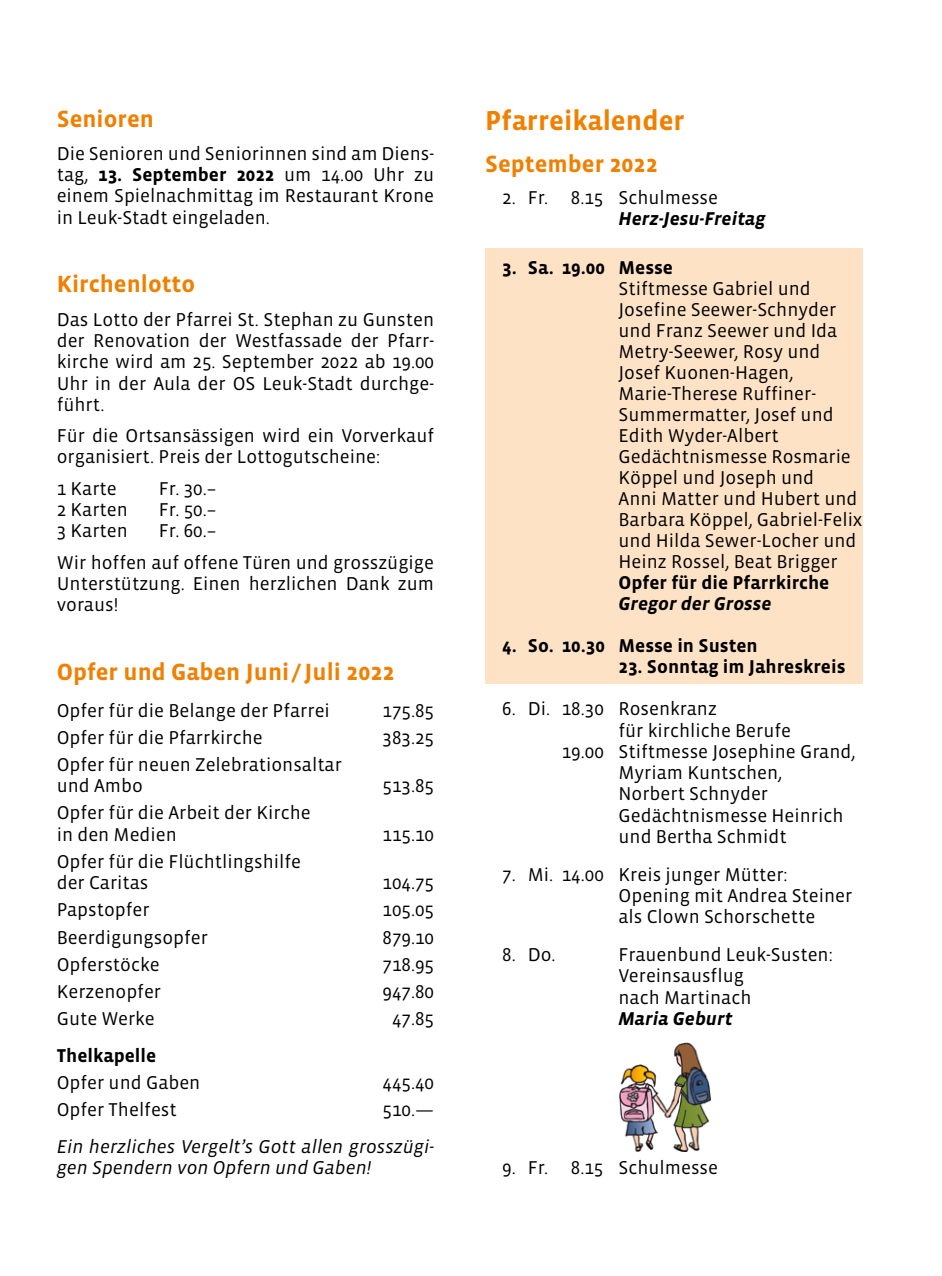
<style>
.page{position:relative;width:942px;height:1276px;background:#fff}
.page>*{position:absolute;margin:0;border:0;box-sizing:border-box;transform-origin:0 0}
.t1{font:700 28px "Vista Sans";color:#f08000}
.t2{font:700 24px "Vista Sans";color:#f08000}
.t3{font:19px/21.2px "Vista Sans";color:#000}
.t4{font:700 19px "Vista Sans";color:#000}
.t5{font:italic 19px/21.2px "Vista Sans";color:#000}
.t6{font:italic 700 19px "Vista Sans";color:#000}
.s1{font-weight:700}
</style>
<div class="page">
<div style="left:485px;top:248px;width:377px;height:435px;background:#fde2c6"></div>
<img style="left:619px;top:1042px;width:91px;height:109px">
<p class="t2" style="left:57px;top:106px;width:99px">Senioren</p>
<p class="t3" style="left:57px;top:143px;width:379px;text-align:justify">Die Senioren und Seniorinnen sind am Diens&shy;tag, <span class="s1">13. September 2022</span> um 14.00 Uhr zu einem Spielnachmittag im Restaurant Krone in Leuk-Stadt eingeladen.</p>
<p class="t2" style="left:57px;top:272px;width:140px">Kirchenlotto</p>
<p class="t3" style="left:57px;top:309px;width:379px;text-align:justify">Das Lotto der Pfarrei St. Stephan zu Gunsten der Renovation der Westfassade der Pfarr&shy;kirche wird am 25. September 2022 ab 19.00<br>Uhr in der Aula der OS Leuk-Stadt durchge&shy;führt.</p>
<p class="t3" style="left:57px;top:426px;width:379px">Für die Ortsansässigen wird ein Vorverkauf organisiert. Preis der Lottogutscheine:</p>
<p class="t3" style="left:57px;top:478px;width:61px">1 Karte</p>
<p class="t3" style="left:159px;top:478px;width:59px">Fr. 30.–</p>
<p class="t3" style="left:57px;top:499px;width:73px">2 Karten</p>
<p class="t3" style="left:159px;top:499px;width:59px">Fr. 50.–</p>
<p class="t3" style="left:57px;top:521px;width:73px">3 Karten</p>
<p class="t3" style="left:57px;top:516px;width:379px;line-height:31.4px;text-indent:102px">Fr. 60.–<br>Wir hoffen auf offene Türen und grosszügige</p>
<p class="t3" style="left:57px;top:573px;width:379px">Unterstützung. Einen herzlichen Dank zum voraus!</p>
<p class="t2" style="left:57px;top:660px;width:339px">Opfer und Gaben Juni/Juli 2022</p>
<p class="t3" style="left:57px;top:700px;width:274px">Opfer für die Belange der Pfarrei</p>
<p class="t3" style="left:382px;top:700px;width:53px">175.85</p>
<p class="t3" style="left:57px;top:727px;width:207px">Opfer für die Pfarrkirche</p>
<p class="t3" style="left:382px;top:727px;width:53px">383.25</p>
<p class="t3" style="left:57px;top:754px;width:286px">Opfer für neuen Zelebrationsaltar und Ambo</p>
<p class="t3" style="left:382px;top:775px;width:53px">513.85</p>
<p class="t3" style="left:57px;top:803px;width:255px">Opfer für die Arbeit der Kirche in den Medien</p>
<p class="t3" style="left:57px;top:851px;width:246px">Opfer für die Flüchtlingshilfe der Caritas</p>
<p class="t3" style="left:382px;top:824px;width:53px">115.10</p>
<p class="t3" style="left:382px;top:872px;width:53px">104.75</p>
<p class="t3" style="left:57px;top:900px;width:94px">Papstopfer</p>
<p class="t3" style="left:382px;top:900px;width:53px">105.05</p>
<p class="t3" style="left:57px;top:927px;width:153px">Beerdigungsopfer</p>
<p class="t3" style="left:382px;top:927px;width:53px">879.10</p>
<p class="t3" style="left:57px;top:954px;width:104px">Opferstöcke</p>
<p class="t3" style="left:382px;top:954px;width:53px">718.95</p>
<p class="t3" style="left:57px;top:981px;width:106px">Kerzenopfer</p>
<p class="t3" style="left:382px;top:981px;width:53px">947.80</p>
<p class="t3" style="left:57px;top:1008px;width:100px">Gute Werke</p>
<p class="t3" style="left:392px;top:1008px;width:44px">47.85</p>
<p class="t4" style="left:57px;top:1045px;width:101px">Thelkapelle</p>
<p class="t3" style="left:57px;top:1072px;width:145px">Opfer und Gaben</p>
<p class="t3" style="left:382px;top:1072px;width:53px">445.40</p>
<p class="t3" style="left:57px;top:1099px;width:121px">Opfer Thelfest</p>
<p class="t3" style="left:382px;top:1099px;width:53px">510.—</p>
<p class="t5" style="left:57px;top:1136px;width:379px">Ein herzliches Vergelt’s Gott allen grosszügi&shy;gen Spendern von Opfern und Gaben!</p>
<h1 class="t1" style="left:485px;top:106px;width:201px">Pfarreikalender</h1>
<p class="t2" style="left:485px;top:152px;width:174px">September 2022</p>
<p class="t3" style="left:502px;top:187px;width:217px">2. Fr. 8.15 Schulmesse</p>
<p class="t6" style="left:618px;top:209px;width:148px">Herz-Jesu-Freitag</p>
<p class="t4" style="left:502px;top:257px;width:172px">3. Sa. 19.00 Messe</p>
<p class="t3" style="left:618px;top:278px;width:245px">Stiftmesse Gabriel und<br>Josefine Seewer-Schnyder und Franz Seewer und Ida<br>Metry-Seewer, Rosy und<br>Josef Kuonen-Hagen,<br>Marie-Therese Ruffiner-<br>Summermatter, Josef und<br>Edith Wyder-Albert<br>Gedächtnismesse Rosmarie<br>Köppel und Joseph und<br>Anni Matter und Hubert und<br>Barbara Köppel, Gabriel-Felix und Hilda Sewer-Locher und<br>Heinz Rossel, Beat Brigger</p>
<p class="t4" style="left:618px;top:572px;width:212px">Opfer für die Pfarrkirche</p>
<p class="t6" style="left:618px;top:593px;width:154px">Gregor der Grosse</p>
<p class="t4" style="left:502px;top:635px;width:257px">4. So. 10.30 Messe in Susten</p>
<p class="t4" style="left:618px;top:656px;width:228px">23. Sonntag im Jahreskreis</p>
<p class="t3" style="left:502px;top:698px;width:216px">6. Di. 18.30 Rosenkranz</p>
<p class="t3" style="left:618px;top:720px;width:174px">für kirchliche Berufe</p>
<p class="t3" style="left:561px;top:741px;width:295px">19.00 Stiftmesse Josephine Grand,</p>
<p class="t3" style="left:618px;top:762px;width:165px">Myriam Kuntschen,</p>
<p class="t3" style="left:618px;top:784px;width:151px">Norbert Schnyder</p>
<p class="t3" style="left:618px;top:805px;width:226px">Gedächtnismesse Heinrich</p>
<p class="t3" style="left:618px;top:826px;width:169px">und Bertha Schmidt</p>
<p class="t3" style="left:618px;top:864px;width:235px;text-indent:-116px">7. Mi. 14.00 Kreis junger Mütter:<br>Opening mit Andrea Steiner als Clown Schorschette</p>
<p class="t3" style="left:502px;top:944px;width:55px">8. Do.</p>
<p class="t3" style="left:618px;top:944px;width:216px">Frauenbund Leuk-Susten:<br>Vereinsausflug<br>nach Martinach</p>
<p class="t6" style="left:618px;top:1008px;width:115px">Maria Geburt</p>
<p class="t3" style="left:502px;top:1157px;width:217px">9. Fr. 8.15 Schulmesse</p>
</div>
